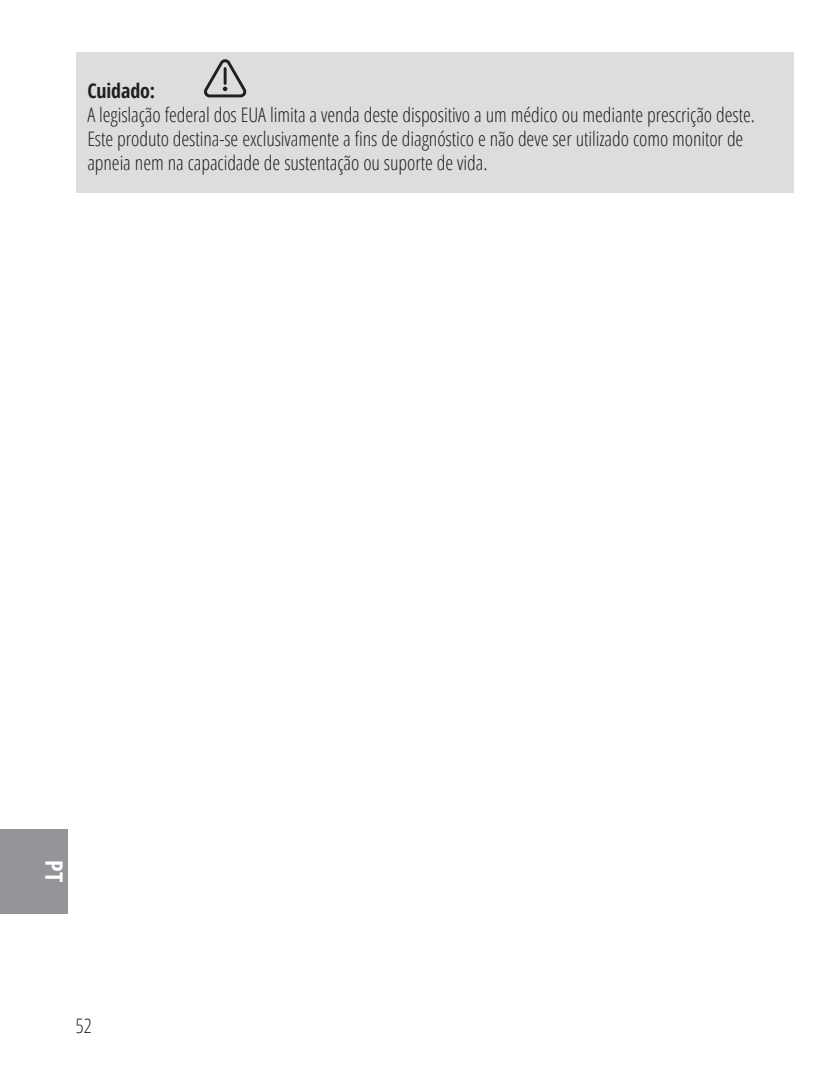
<style>
.page{position:relative;width:828px;height:1078px;background:#fff}
.page>*{position:absolute;margin:0;border:0;box-sizing:border-box;transform-origin:0 0}
.t1{font:700 24px "Open Sans Condensed";color:#fff}
.t2{font:300 20px/24px "Open Sans Condensed";letter-spacing:-.005em;color:#231f20}
.t3{font:700 20px "Open Sans Condensed";letter-spacing:-.005em;color:#231f20}
</style>
<div class="page">
<div style="left:0;top:828px;width:68px;height:85px;background:#939598"></div>
<div style="left:76px;top:52px;width:718px;height:141px;background:#dcdddf"></div>
<svg style="left:204px;top:59px;width:43px;height:39px"></svg>
<p class="t3" style="left:87px;top:77px;width:69px">Cuidado:</p>
<p class="t2" style="left:87px;top:102px;width:669px">A legislação federal dos EUA limita a venda deste dispositivo a um médico ou mediante prescrição deste.<br>Este produto destina-se exclusivamente a fins de diagnóstico e não deve ser utilizado como monitor de apneia nem na capacidade de sustentação ou suporte de vida.</p>
<p class="t1" style="left:71px;top:860px;width:23px;rotate:90deg">PT</p>
<p class="t2" style="left:76px;top:1012px;width:17px">52</p>
</div>
